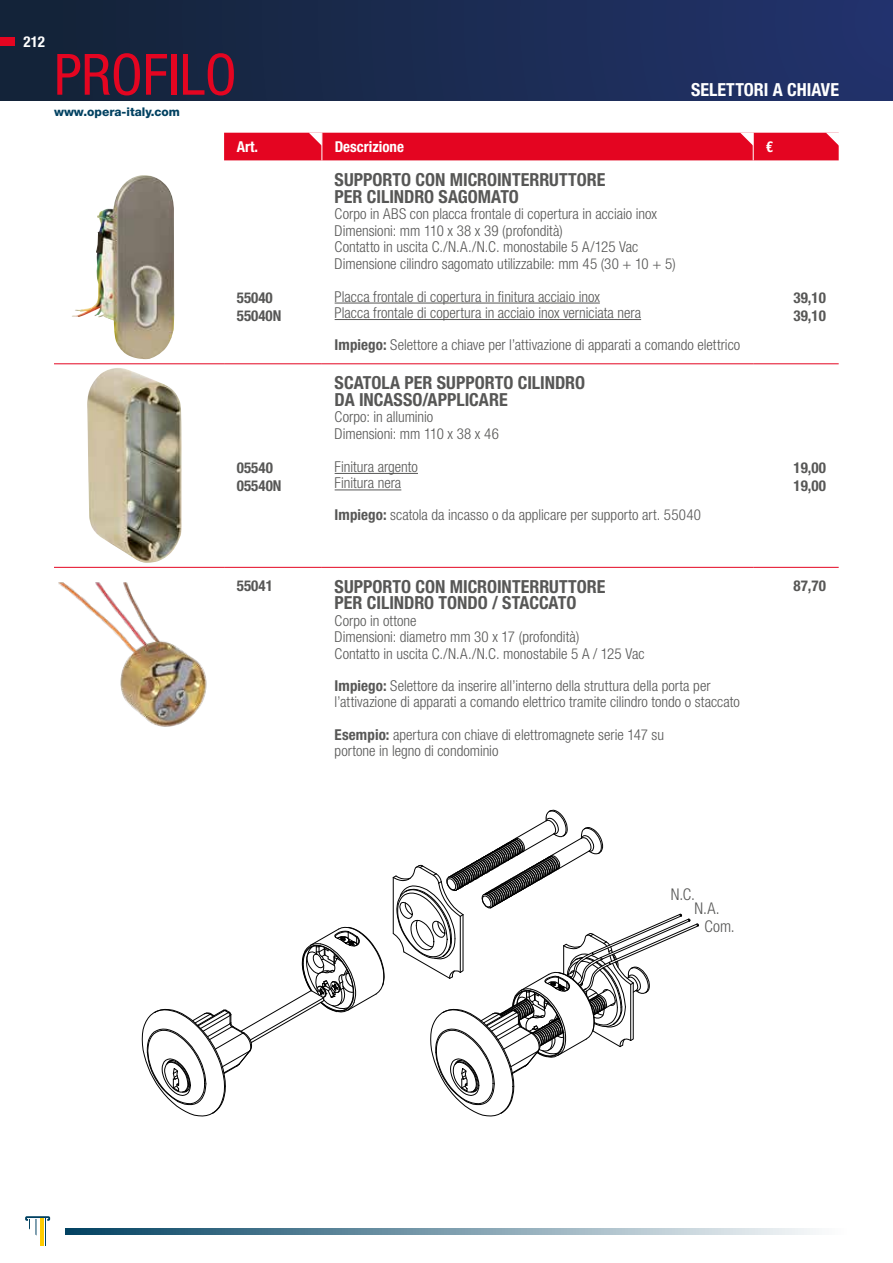
<style>
.page{position:relative;width:893px;height:1263px;background:#fff}
.page>*{position:absolute;margin:0;border:0;box-sizing:border-box;transform-origin:0 0}
.t1{font:condensed 57px "Helvetica Neue LT Pro";color:#e40521}
.t2{font:700 condensed 18px/16.5px "Helvetica Neue LT Std";color:#575756}
.t3{font:700 condensed 18px "Helvetica Neue LT Std";color:#fff}
.t4{font:300 condensed 16.2px/13.8px "Helvetica Neue LT Pro";color:#575756}
.t5{font:300 condensed 15px/16.5px "Helvetica Neue LT Pro";color:#575756}
.t6{font:700 condensed 15px/18px "Helvetica Neue LT Std";color:#575756}
.t7{font:700 condensed 15px "Helvetica Neue LT Std";color:#fff}
.t8{font:800 12px "Helvetica Neue LT Std";color:#004161}
.s1{font-weight:700}
</style>
<div class="page">
<div style="left:0;top:0;width:892px;height:100px;background:linear-gradient(to right,#132336,#22336d)"></div>
<svg style="left:25px;top:1216px;width:25px;height:30px"></svg>
<svg style="left:65px;top:1228px;width:751px;height:6px;background:#7a9cac"></svg>
<hr style="left:54px;top:363px;width:170px;height:1px;background:#e40521">
<hr style="left:224px;top:363px;width:98px;height:1px;background:#e40521">
<hr style="left:322px;top:363px;width:431px;height:1px;background:#e40521">
<hr style="left:753px;top:363px;width:86px;height:1px;background:#e40521">
<hr style="left:54px;top:567px;width:170px;height:1px;background:#e40521">
<hr style="left:224px;top:567px;width:98px;height:1px;background:#e40521">
<hr style="left:322px;top:567px;width:431px;height:1px;background:#e40521">
<hr style="left:753px;top:567px;width:86px;height:1px;background:#e40521">
<hr style="left:335px;top:303px;width:265px;height:1px;background:#575756">
<hr style="left:335px;top:319px;width:306px;height:1px;background:#575756">
<hr style="left:335px;top:473px;width:83px;height:1px;background:#575756">
<hr style="left:335px;top:489px;width:66px;height:1px;background:#575756">
<svg style="left:393px;top:810px;width:306px;height:306px"></svg>
<svg style="left:142px;top:927px;width:243px;height:189px"></svg>
<img style="left:72px;top:175px;width:71px;height:183px">
<img style="left:87px;top:368px;width:94px;height:195px">
<img style="left:58px;top:582px;width:149px;height:145px">
<div style="left:0;top:37px;width:15px;height:8px;background:#e40521"></div>
<div style="left:224px;top:133px;width:615px;height:27px;background:#e40521"></div>
<p class="t7" style="left:24px;top:32px;width:23px">212</p>
<h1 class="t1" style="left:54px;top:42px;width:184px">PROFILO</h1>
<p class="t8" style="left:54px;top:104px;width:128px">www.opera-italy.com</p>
<p class="t3" style="left:691px;top:79px;width:149px">SELETTORI A CHIAVE</p>
<p class="t7" style="left:237px;top:137px;width:23px">Art.</p>
<p class="t7" style="left:335px;top:137px;width:71px">Descrizione</p>
<p class="t7" style="left:766px;top:137px;width:9px">€</p>
<p class="t6" style="left:237px;top:288px;width:46px">55040<br>55040N</p>
<p class="t2" style="left:335px;top:171px;width:272px">SUPPORTO CON MICROINTERRUTTORE<br>PER CILINDRO SAGOMATO</p>
<p class="t5" style="left:335px;top:205px;width:343px">Corpo in ABS con placca frontale di copertura in acciaio inox Dimensioni: mm 110 x 38 x 39 (profondità)<br>Contatto in uscita C./N.A./N.C. monostabile 5 A/125 Vac Dimensione cilindro sagomato utilizzabile: mm 45 (30 + 10 + 5)</p>
<p class="t5" style="left:335px;top:288px;width:308px">Placca frontale di copertura in finitura acciaio inox<br>Placca frontale di copertura in acciaio inox verniciata nera</p>
<p class="t5" style="left:335px;top:336px;width:407px"><span class="s1">Impiego:</span> Selettore a chiave per l’attivazione di apparati a comando elettrico</p>
<p class="t6" style="left:793px;top:288px;width:34px">39,10<br>39,10</p>
<p class="t6" style="left:237px;top:459px;width:46px">05540<br>05540N</p>
<p class="t2" style="left:335px;top:374px;width:252px">SCATOLA PER SUPPORTO CILINDRO<br>DA INCASSO/APPLICARE</p>
<p class="t5" style="left:335px;top:409px;width:166px">Corpo: in alluminio<br>Dimensioni: mm 110 x 38 x 46</p>
<p class="t5" style="left:335px;top:458px;width:85px">Finitura argento<br>Finitura nera</p>
<p class="t5" style="left:335px;top:506px;width:368px"><span class="s1">Impiego:</span> scatola da incasso o da applicare per supporto art. 55040</p>
<p class="t6" style="left:793px;top:459px;width:34px">19,00<br>19,00</p>
<p class="t6" style="left:237px;top:576px;width:37px">55041</p>
<p class="t2" style="left:335px;top:578px;width:272px">SUPPORTO CON MICROINTERRUTTORE<br>PER CILINDRO TONDO / STACCATO</p>
<p class="t5" style="left:335px;top:612px;width:311px">Corpo in ottone<br>Dimensioni: diametro mm 30 x 17 (profondità)<br>Contatto in uscita C./N.A./N.C. monostabile 5 A / 125 Vac</p>
<p class="t5" style="left:335px;top:678px;width:407px;line-height:15.8px"><span class="s1">Impiego:</span> Selettore da inserire all’interno della struttura della porta per l’attivazione di apparati a comando elettrico tramite cilindro tondo o staccato</p>
<p class="t5" style="left:335px;top:726px;width:331px"><span class="s1">Esempio:</span> apertura con chiave di elettromagnete serie 147 su portone in legno di condominio</p>
<p class="t6" style="left:793px;top:576px;width:34px">87,70</p>
<p class="t4" style="left:694px;top:887px;width:27px;text-indent:-24px">N.C.<br>N.A.</p>
<p class="t4" style="left:705px;top:920px;width:32px">Com.</p>
</div>
